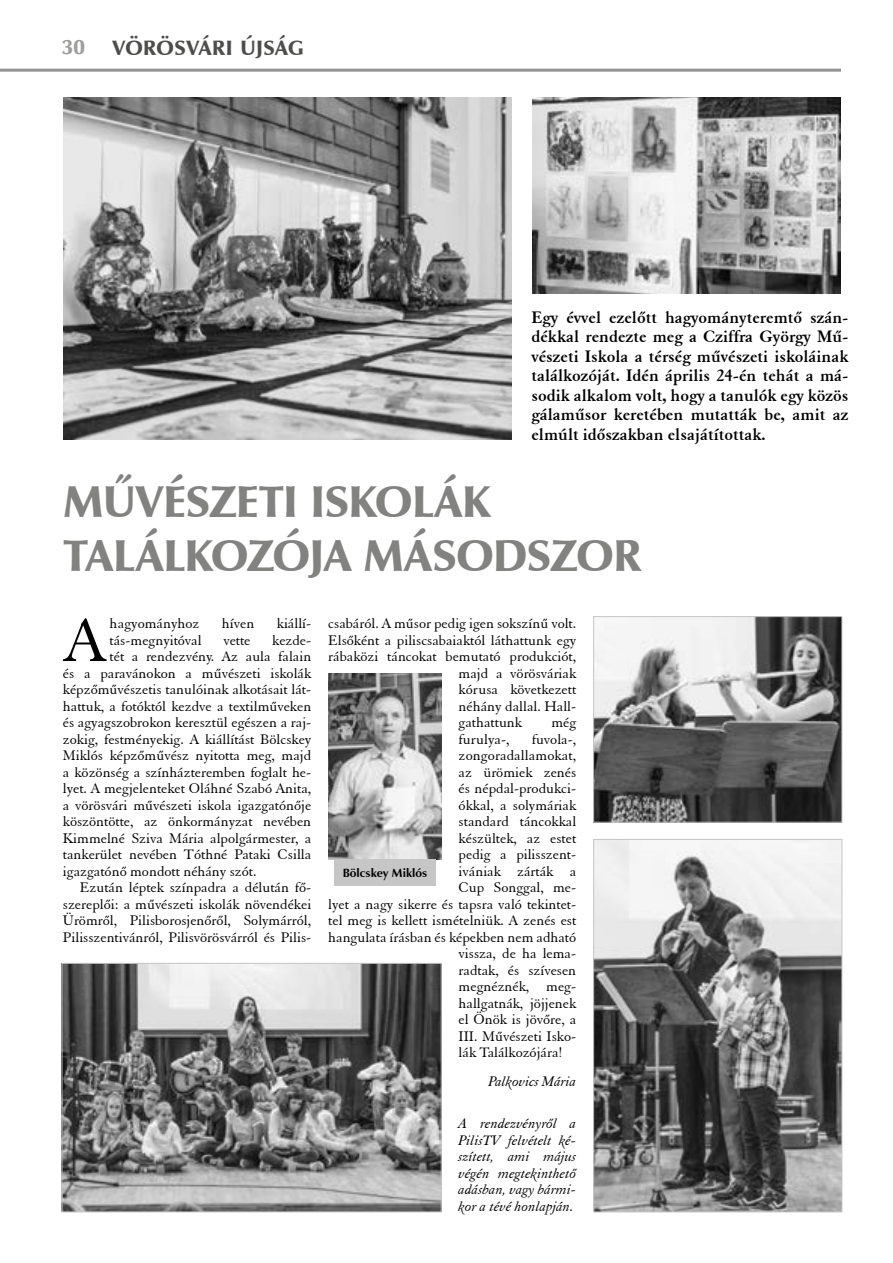
<style>
.page{position:relative;width:893px;height:1263px;background:#fff}
.page>*{position:absolute;margin:0;border:0;box-sizing:border-box;transform-origin:0 0}
.t1{font:66.6px "H Elegant Garamond BT";color:#000}
.t2{font:45px/54px "H Zapf Humanist 601 Ultra BT";letter-spacing:-.01em;color:#828281}
.t3{font:21px "H Zapf Humanist 601 Ultra BT";letter-spacing:.02em;color:#4d4d4c}
.t4{font:21px "H Zapf Humanist 601 Ultra BT";color:#9d9d9c}
.t5{font:18px/19.5px "H Elegant Garamond BT Bold";color:#000;text-align:justify}
.t6{font:15px "H Elegant Garamond BT";color:#000}
.t7{font:15px/16.5px "H Elegant Garamond BT Italic";color:#000;text-align:justify}
.t8{font:12px "H Zapf Humanist 601 BT Bold";color:#000}
</style>
<div class="page">
<hr style="left:0;top:69px;width:841px;height:3px;background:#929292">
<img style="left:64px;top:98px;width:448px;height:341px">
<img style="left:532px;top:98px;width:309px;height:195px">
<img style="left:328px;top:674px;width:114px;height:185px">
<img style="left:595px;top:841px;width:245px;height:369px">
<div style="left:593px;top:839px;width:249px;height:373px;border:1px solid #c6c6c6"></div>
<img style="left:64px;top:965px;width:376px;height:245px">
<div style="left:62px;top:963px;width:380px;height:249px;border:1px solid #c6c6c6"></div>
<img style="left:595px;top:618px;width:245px;height:202px">
<div style="left:593px;top:616px;width:249px;height:206px;border:1px solid #c6c6c6"></div>
<div style="left:334px;top:859px;width:102px;height:26px;background:#c6c6c6"></div>
<h3 class="t4" style="left:62px;top:34px;width:25px">30</h3>
<h3 class="t3" style="left:113px;top:35px;width:193px">VÖRÖSVÁRI ÚJSÁG</h3>
<p class="t5" style="left:531px;top:307px;width:319px">Egy évvel ezelőtt hagyományteremtő szán&shy;dékkal rendezte meg a Cziffra György Mű&shy;vészeti Iskola a térség művészeti iskoláinak találkozóját. Idén április 24-én tehát a má&shy;sodik alkalom volt, hogy a tanulók egy közös gálaműsor keretében mutatták be, amit az elmúlt időszakban elsajátítottak.</p>
<h2 class="t2" style="left:64px;top:474px;width:579px">MŰVÉSZETI ISKOLÁK<br>TALÁLKOZÓJA MÁSODSZOR</h2>
<h1 class="t1" style="left:64px;top:600px;width:43px">A</h1>
<p class="t6" style="left:110px;top:614px;width:91px">hagyományhoz</p>
<p class="t6" style="left:222px;top:614px;width:34px">híven</p>
<p class="t6" style="left:277px;top:614px;width:36px">kiállí-</p>
<p class="t6" style="left:110px;top:631px;width:94px">tás-megnyitóval</p>
<p class="t6" style="left:223px;top:631px;width:29px">vette</p>
<p class="t6" style="left:272px;top:631px;width:41px">kezde-</p>
<p class="t6" style="left:110px;top:647px;width:203px">tét a rendezvény. Az aula falain</p>
<p class="t6" style="left:63px;top:664px;width:250px">és a paravánokon a művészeti iskolák</p>
<p class="t6" style="left:63px;top:680px;width:250px">képzőművészetis tanulóinak alkotásait lát-</p>
<p class="t6" style="left:63px;top:697px;width:250px">hattuk, a fotóktól kezdve a textilműveken</p>
<p class="t6" style="left:63px;top:713px;width:250px">és agyagszobrokon keresztül egészen a raj-</p>
<p class="t6" style="left:63px;top:730px;width:250px">zokig, festményekig. A kiállítást Bölcskey</p>
<p class="t6" style="left:63px;top:746px;width:250px">Miklós képzőművész nyitotta meg, majd</p>
<p class="t6" style="left:63px;top:763px;width:250px">a közönség a színházteremben foglalt he-</p>
<p class="t6" style="left:63px;top:779px;width:250px">lyet. A megjelenteket Oláhné Szabó Anita,</p>
<p class="t6" style="left:63px;top:796px;width:250px">a vörösvári művészeti iskola igazgatónője</p>
<p class="t6" style="left:63px;top:812px;width:250px">köszöntötte, az önkormányzat nevében</p>
<p class="t6" style="left:63px;top:829px;width:250px">Kimmelné Sziva Mária alpolgármester, a</p>
<p class="t6" style="left:63px;top:845px;width:250px">tankerület nevében Tóthné Pataki Csilla</p>
<p class="t6" style="left:63px;top:862px;width:195px">igazgatónő mondott néhány szót.</p>
<p class="t6" style="left:80px;top:878px;width:233px">Ezután léptek színpadra a délután fő-</p>
<p class="t6" style="left:63px;top:895px;width:250px">szereplői: a művészeti iskolák növendékei</p>
<p class="t6" style="left:63px;top:911px;width:250px">Ürömről, Pilisborosjenőről, Solymárról,</p>
<p class="t6" style="left:63px;top:928px;width:250px">Pilisszentivánról, Pilisvörösvárról és Pilis-</p>
<p class="t6" style="left:328px;top:614px;width:249px">csabáról. A műsor pedig igen sokszínű volt.</p>
<p class="t6" style="left:328px;top:631px;width:249px">Elsőként a piliscsabaiaktól láthattunk egy</p>
<p class="t6" style="left:328px;top:647px;width:249px">rábaközi táncokat bemutató produkciót,</p>
<p class="t6" style="left:459px;top:664px;width:119px">majd a vörösváriak</p>
<p class="t6" style="left:459px;top:680px;width:119px">kórusa következett</p>
<p class="t6" style="left:459px;top:697px;width:119px">néhány dallal. Hall-</p>
<p class="t6" style="left:459px;top:713px;width:65px">gathattunk</p>
<p class="t6" style="left:551px;top:713px;width:26px">még</p>
<p class="t6" style="left:459px;top:730px;width:52px">furulya-,</p>
<p class="t6" style="left:532px;top:730px;width:46px">fuvola-,</p>
<p class="t6" style="left:459px;top:746px;width:119px">zongoradallamokat,</p>
<p class="t6" style="left:459px;top:763px;width:119px">az ürömiek zenés</p>
<p class="t6" style="left:459px;top:779px;width:119px">és népdal-produkci-</p>
<p class="t6" style="left:459px;top:796px;width:119px">ókkal, a solymáriak</p>
<p class="t6" style="left:459px;top:812px;width:119px">standard táncokkal</p>
<p class="t6" style="left:459px;top:829px;width:119px">készültek, az estet</p>
<p class="t6" style="left:459px;top:845px;width:119px">pedig a pilisszent-</p>
<p class="t6" style="left:459px;top:862px;width:119px">ivániak zárták a</p>
<p class="t6" style="left:459px;top:878px;width:119px">Cup Songgal, me-</p>
<p class="t6" style="left:328px;top:895px;width:249px">lyet a nagy sikerre és tapsra való tekintet-</p>
<p class="t6" style="left:328px;top:911px;width:249px">tel meg is kellett ismételniük. A zenés est</p>
<p class="t6" style="left:328px;top:928px;width:249px">hangulata írásban és képekben nem adható</p>
<p class="t6" style="left:459px;top:944px;width:119px">vissza, de ha lema-</p>
<p class="t6" style="left:459px;top:961px;width:119px">radtak, és szívesen</p>
<p class="t6" style="left:459px;top:977px;width:119px">megnéznék, meg-</p>
<p class="t6" style="left:459px;top:994px;width:119px">hallgatnák, jöjjenek</p>
<p class="t6" style="left:459px;top:1010px;width:119px">el Önök is jövőre, a</p>
<p class="t6" style="left:459px;top:1027px;width:119px">III. Művészeti Isko-</p>
<p class="t6" style="left:459px;top:1043px;width:105px">lák Találkozójára!</p>
<p class="t7" style="left:489px;top:1073px;width:89px">Palkovics Mária</p>
<p class="t7" style="left:459px;top:1115px;width:119px">A rendezvényről a PilisTV felvételt ké&shy;szített, ami május végén megtekinthető adásban, vagy bármi&shy;kor a tévé honlapján.</p>
<p class="t8" style="left:343px;top:865px;width:86px">Bölcskey Miklós</p>
</div>
